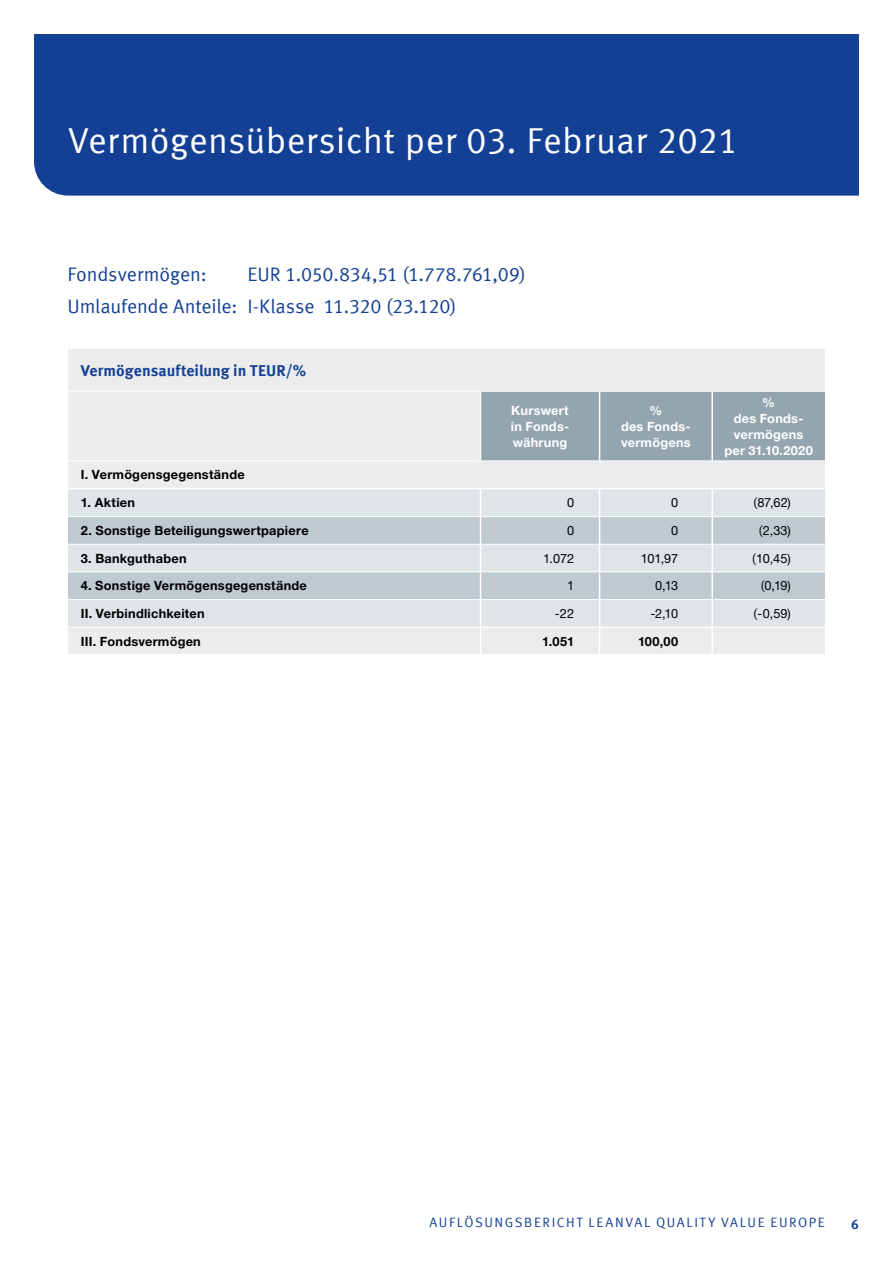
<style>
.page{position:relative;width:893px;height:1263px;background:#fff}
.page>*{position:absolute;margin:0;border:0;box-sizing:border-box;transform-origin:0 0}
.t1{font:36px "Meta Offc Pro Norm";letter-spacing:.005em;color:#fff}
.t2{font:19.5px/32px "Meta Offc Pro Norm";letter-spacing:-.01em;color:#134094}
.t3{font:700 15.75px "Meta Offc Pro";color:#134094}
.t4{font:13.5px "Meta Offc Pro Norm";letter-spacing:.11em;color:#134094}
.t5{font:700 13.5px "Meta Offc Pro";color:#134094}
.t6{font:700 12.75px "Helvetica Neue LTW1 G";letter-spacing:.02em;color:#000}
.t7{font:700 12.75px/15.9px "Helvetica Neue LTW1 G";letter-spacing:.02em;color:#fff;text-align:center}
.t8{font:12.75px "Helvetica Neue LTW1 G";letter-spacing:-.015em;color:#000}
.s1{font-family:"Meta Offc Pro Norm"}
</style>
<div class="page">
<div style="left:34px;top:34px;width:825px;height:162px;background:#134094"></div>
<div style="left:68px;top:349px;width:757px;height:305px;background:#ececed"></div>
<div style="left:481px;top:392px;width:344px;height:69px;background:#94a5b0"></div>
<div style="left:68px;top:489px;width:757px;height:138px;background:#dfe4e7"></div>
<svg style="left:68px;top:517px;width:757px;height:82px;background:#cad2d7"></svg>
<hr style="left:68px;top:391px;width:412px;height:1px;background:#fff">
<hr style="left:480px;top:391px;width:120px;height:1px;background:#fff">
<hr style="left:600px;top:391px;width:112px;height:1px;background:#fff">
<hr style="left:712px;top:391px;width:113px;height:1px;background:#fff">
<hr style="left:481px;top:544px;width:118px;height:1px;background:#fff">
<hr style="left:600px;top:544px;width:111px;height:1px;background:#fff">
<hr style="left:713px;top:544px;width:112px;height:1px;background:#fff">
<hr style="left:481px;top:599px;width:118px;height:1px;background:#fff">
<hr style="left:600px;top:599px;width:111px;height:1px;background:#fff">
<hr style="left:713px;top:599px;width:112px;height:1px;background:#fff">
<hr style="left:68px;top:461px;width:412px;height:1px;background:#fff">
<hr style="left:480px;top:461px;width:120px;height:1px;background:#fff">
<hr style="left:600px;top:461px;width:112px;height:1px;background:#fff">
<hr style="left:712px;top:461px;width:113px;height:1px;background:#fff">
<hr style="left:68px;top:516px;width:412px;height:1px;background:#fff">
<hr style="left:481px;top:516px;width:118px;height:1px;background:#fff">
<hr style="left:600px;top:516px;width:111px;height:1px;background:#fff">
<hr style="left:713px;top:516px;width:112px;height:1px;background:#fff">
<hr style="left:68px;top:544px;width:412px;height:1px;background:#fff">
<hr style="left:68px;top:571px;width:412px;height:1px;background:#fff">
<hr style="left:481px;top:571px;width:118px;height:1px;background:#fff">
<hr style="left:600px;top:571px;width:111px;height:1px;background:#fff">
<hr style="left:713px;top:571px;width:112px;height:1px;background:#fff">
<hr style="left:68px;top:599px;width:412px;height:1px;background:#fff">
<hr style="left:68px;top:627px;width:412px;height:1px;background:#fff">
<hr style="left:481px;top:627px;width:118px;height:1px;background:#fff">
<hr style="left:600px;top:627px;width:111px;height:1px;background:#fff">
<hr style="left:713px;top:627px;width:112px;height:1px;background:#fff">
<hr style="left:68px;top:488px;width:412px;height:1px;background:#fff">
<hr style="left:480px;top:488px;width:120px;height:1px;background:#fff">
<hr style="left:600px;top:488px;width:112px;height:1px;background:#fff">
<hr style="left:712px;top:488px;width:113px;height:1px;background:#fff">
<hr style="left:480px;top:392px;width:1px;height:69px;background:#fff">
<hr style="left:599px;top:392px;width:1px;height:69px;background:#fff">
<svg style="left:480px;top:489px;width:1px;height:165px"></svg>
<svg style="left:599px;top:489px;width:1px;height:165px"></svg>
<hr style="left:711px;top:392px;width:2px;height:69px;background:#fff">
<hr style="left:711px;top:489px;width:2px;height:28px;background:#fff">
<hr style="left:711px;top:517px;width:2px;height:27px;background:#fff">
<hr style="left:711px;top:544px;width:2px;height:28px;background:#fff">
<hr style="left:711px;top:572px;width:2px;height:27px;background:#fff">
<hr style="left:711px;top:599px;width:2px;height:28px;background:#fff">
<hr style="left:711px;top:627px;width:2px;height:27px;background:#fff">
<h1 class="t1" style="left:68px;top:113px;width:672px">Vermögensübersicht per 03. Februar 2021</h1>
<h2 class="t2" style="left:68px;top:257px;width:460px;text-indent:180px">EUR 1.050.834,51 (1.778.761,09)<br>Umlaufende Anteile: I-Klasse 11.320 (23.120)</h2>
<h2 class="t2" style="left:68px;top:257px;width:141px">Fondsvermögen:</h2>
<p class="t3" style="left:81px;top:358px;width:227px">Vermögensaufteilung in TEUR/%</p>
<p class="t7" style="left:511px;top:402px;width:60px;text-align:justify">Kurswert in Fonds&shy;währung</p>
<p class="t7" style="left:621px;top:402px;width:71px">%<br>des Fonds&shy;vermögens</p>
<p class="t7" style="left:724px;top:394px;width:90px">%<br>des Fonds&shy;vermögens per 31.10.2020</p>
<p class="t6" style="left:81px;top:467px;width:165px">I. Vermögensgegenstände</p>
<p class="t6" style="left:81px;top:495px;width:56px">1. Aktien</p>
<p class="t8" style="left:567px;top:495px;width:9px">0</p>
<p class="t8" style="left:671px;top:495px;width:9px">0</p>
<p class="t8" style="left:753px;top:495px;width:39px"><span class="s1">(</span>87,62)</p>
<p class="t6" style="left:81px;top:523px;width:229px">2. Sonstige Beteiligungswertpapiere</p>
<p class="t8" style="left:567px;top:523px;width:9px">0</p>
<p class="t8" style="left:671px;top:523px;width:9px">0</p>
<p class="t8" style="left:759px;top:523px;width:34px"><span class="s1">(</span>2,33)</p>
<p class="t6" style="left:81px;top:550px;width:107px">3. Bankguthaben</p>
<p class="t8" style="left:543px;top:550px;width:32px">1.072</p>
<p class="t8" style="left:641px;top:550px;width:39px">101,97</p>
<p class="t8" style="left:752px;top:550px;width:40px"><span class="s1">(</span>10,45)</p>
<p class="t6" style="left:81px;top:578px;width:228px">4. Sonstige Vermögensgegenstände</p>
<p class="t8" style="left:567px;top:578px;width:9px">1</p>
<p class="t8" style="left:655px;top:578px;width:25px">0,13</p>
<p class="t8" style="left:760px;top:578px;width:32px"><span class="s1">(</span>0,19)</p>
<p class="t6" style="left:81px;top:605px;width:125px">II. Verbindlichkeiten</p>
<p class="t8" style="left:555px;top:605px;width:21px">-22</p>
<p class="t8" style="left:650px;top:605px;width:29px">-2,10</p>
<p class="t8" style="left:753px;top:605px;width:39px"><span class="s1">(</span>-0,59)</p>
<p class="t6" style="left:81px;top:633px;width:122px">III. Fondsvermögen</p>
<p class="t6" style="left:542px;top:633px;width:33px">1.051</p>
<p class="t6" style="left:638px;top:633px;width:42px">100,00</p>
<p class="t4" style="left:430px;top:1211px;width:177px">AUFLÖSUNGSBERICHT Lean</p>
<p class="t4" style="left:625px;top:1211px;width:50px">Val Qualit</p>
<p class="t4" style="left:708px;top:1211px;width:32px">y Value</p>
<p class="t4" style="left:770px;top:1211px;width:19px">Euro</p>
<p class="t4" style="left:809px;top:1211px;width:16px">pe</p>
<p class="t5" style="left:851px;top:1214px;width:9px">6</p>
</div>
